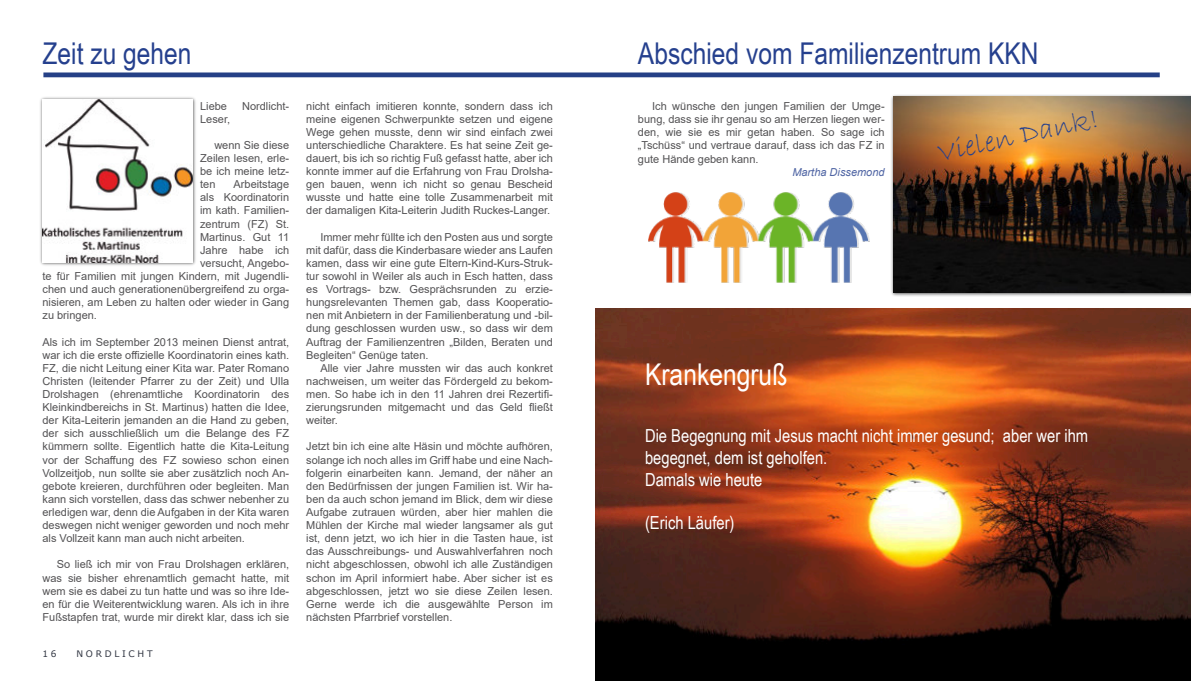
<style>
.page{position:relative;width:1191px;height:681px;background:#fff}
.page>*{position:absolute;margin:0;border:0;box-sizing:border-box;transform-origin:0 0}
.t1{font:30px "Arial Narrow";color:#25408e}
.t2{font:30px "Bradley Hand ITC";color:#25408e}
.t3{font:30px "Arial Narrow";color:#fff}
.t4{font:18px "Arial Narrow";color:#fff}
.t5{font:11px "Arial";color:#535254}
.t6{font:italic 11px "Arial";color:rgb(59 83 153/.9)}
.t7{font:9px "Verdana";letter-spacing:.3em;color:#303541}
</style>
<div class="page">
<img style="left:891px;top:95px;width:300px;height:201px">
<img style="left:893px;top:97px;width:298px;height:196px">
<div style="left:46px;top:72px;width:1111px;height:5px;background:#254086"></div>
<img style="left:595px;top:308px;width:596px;height:372px">
<img style="left:40px;top:97px;width:156px;height:169px">
<img style="left:43px;top:99px;width:150px;height:163px">
<img style="left:649px;top:192px;width:221px;height:91px">
<p class="t1" style="left:43px;top:42px;width:151px">Zeit zu gehen</p>
<p class="t5" style="left:200px;top:101px;width:28px">Liebe</p>
<p class="t5" style="left:242px;top:101px;width:49px">Nordlicht-</p>
<p class="t5" style="left:200px;top:115px;width:31px">Leser,</p>
<p class="t5" style="left:214px;top:141px;width:76px">wenn Sie diese</p>
<p class="t5" style="left:200px;top:154px;width:91px">Zeilen lesen, erle-</p>
<p class="t5" style="left:200px;top:167px;width:91px">be ich meine letz-</p>
<p class="t5" style="left:200px;top:180px;width:17px">ten</p>
<p class="t5" style="left:233px;top:180px;width:57px">Arbeitstage</p>
<p class="t5" style="left:200px;top:193px;width:91px">als Koordinatorin</p>
<p class="t5" style="left:200px;top:206px;width:91px">im kath. Familien-</p>
<p class="t5" style="left:200px;top:219px;width:91px">zentrum (FZ) St.</p>
<p class="t5" style="left:200px;top:232px;width:91px">Martinus. Gut 11</p>
<p class="t5" style="left:200px;top:246px;width:91px">Jahre habe ich</p>
<p class="t5" style="left:200px;top:259px;width:91px">versucht, Angebo-</p>
<p class="t5" style="left:43px;top:272px;width:248px">te für Familien mit jungen Kindern, mit Jugendli-</p>
<p class="t5" style="left:43px;top:285px;width:248px">chen und auch generationenübergreifend zu orga-</p>
<p class="t5" style="left:43px;top:298px;width:248px">nisieren, am Leben zu halten oder wieder in Gang</p>
<p class="t5" style="left:43px;top:311px;width:56px">zu bringen.</p>
<p class="t5" style="left:43px;top:337px;width:248px">Als ich im September 2013 meinen Dienst antrat,</p>
<p class="t5" style="left:43px;top:350px;width:248px">war ich die erste offizielle Koordinatorin eines kath.</p>
<p class="t5" style="left:43px;top:363px;width:248px">FZ, die nicht Leitung einer Kita war. Pater Romano</p>
<p class="t5" style="left:43px;top:377px;width:248px">Christen (leitender Pfarrer zu der Zeit) und Ulla</p>
<p class="t5" style="left:43px;top:390px;width:248px">Drolshagen (ehrenamtliche Koordinatorin des</p>
<p class="t5" style="left:43px;top:403px;width:248px">Kleinkindbereichs in St. Martinus) hatten die Idee,</p>
<p class="t5" style="left:43px;top:416px;width:248px">der Kita-Leiterin jemanden an die Hand zu geben,</p>
<p class="t5" style="left:43px;top:429px;width:248px">der sich ausschließlich um die Belange des FZ</p>
<p class="t5" style="left:43px;top:442px;width:248px">kümmern sollte. Eigentlich hatte die Kita-Leitung</p>
<p class="t5" style="left:43px;top:455px;width:248px">vor der Schaffung des FZ sowieso schon einen</p>
<p class="t5" style="left:43px;top:468px;width:248px">Vollzeitjob, nun sollte sie aber zusätzlich noch An-</p>
<p class="t5" style="left:43px;top:481px;width:248px">gebote kreieren, durchführen oder begleiten. Man</p>
<p class="t5" style="left:43px;top:494px;width:248px">kann sich vorstellen, dass das schwer nebenher zu</p>
<p class="t5" style="left:43px;top:508px;width:248px">erledigen war, denn die Aufgaben in der Kita waren</p>
<p class="t5" style="left:43px;top:521px;width:248px">deswegen nicht weniger geworden und noch mehr</p>
<p class="t5" style="left:43px;top:534px;width:204px">als Vollzeit kann man auch nicht arbeiten.</p>
<p class="t5" style="left:57px;top:560px;width:234px">So ließ ich mir von Frau Drolshagen erklären,</p>
<p class="t5" style="left:43px;top:573px;width:248px">was sie bisher ehrenamtlich gemacht hatte, mit</p>
<p class="t5" style="left:43px;top:586px;width:248px">wem sie es dabei zu tun hatte und was so ihre Ide-</p>
<p class="t5" style="left:43px;top:599px;width:248px">en für die Weiterentwicklung waren. Als ich in ihre</p>
<p class="t5" style="left:43px;top:612px;width:248px">Fußstapfen trat, wurde mir direkt klar, dass ich sie</p>
<p class="t7" style="left:43px;top:650px;width:16px">1 6</p>
<p class="t7" style="left:77px;top:650px;width:77px">NORDLICHT</p>
<p class="t5" style="left:306px;top:101px;width:248px">nicht einfach imitieren konnte, sondern dass ich</p>
<p class="t5" style="left:306px;top:115px;width:248px">meine eigenen Schwerpunkte setzen und eigene</p>
<p class="t5" style="left:306px;top:128px;width:248px">Wege gehen musste, denn wir sind einfach zwei</p>
<p class="t5" style="left:306px;top:141px;width:248px">unterschiedliche Charaktere. Es hat seine Zeit ge-</p>
<p class="t5" style="left:306px;top:154px;width:248px">dauert, bis ich so richtig Fuß gefasst hatte, aber ich</p>
<p class="t5" style="left:306px;top:167px;width:248px">konnte immer auf die Erfahrung von Frau Drolsha-</p>
<p class="t5" style="left:306px;top:180px;width:248px">gen bauen, wenn ich nicht so genau Bescheid</p>
<p class="t5" style="left:306px;top:193px;width:248px">wusste und hatte eine tolle Zusammenarbeit mit</p>
<p class="t5" style="left:306px;top:206px;width:245px">der damaligen Kita-Leiterin Judith Ruckes-Langer.</p>
<p class="t5" style="left:320px;top:232px;width:234px">Immer mehr füllte ich den Posten aus und sorgte</p>
<p class="t5" style="left:306px;top:246px;width:248px">mit dafür, dass die Kinderbasare wieder ans Laufen</p>
<p class="t5" style="left:306px;top:259px;width:248px">kamen, dass wir eine gute Eltern-Kind-Kurs-Struk-</p>
<p class="t5" style="left:306px;top:272px;width:248px">tur sowohl in Weiler als auch in Esch hatten, dass</p>
<p class="t5" style="left:306px;top:285px;width:248px">es Vortrags- bzw. Gesprächsrunden zu erzie-</p>
<p class="t5" style="left:306px;top:298px;width:248px">hungsrelevanten Themen gab, dass Kooperatio-</p>
<p class="t5" style="left:306px;top:311px;width:248px">nen mit Anbietern in der Familienberatung und -bil-</p>
<p class="t5" style="left:306px;top:324px;width:248px">dung geschlossen wurden usw., so dass wir dem</p>
<p class="t5" style="left:306px;top:337px;width:248px">Auftrag der Familienzentren „Bilden, Beraten und</p>
<p class="t5" style="left:306px;top:350px;width:124px">Begleiten“ Genüge taten.</p>
<p class="t5" style="left:320px;top:363px;width:234px">Alle vier Jahre mussten wir das auch konkret</p>
<p class="t5" style="left:306px;top:377px;width:248px">nachweisen, um weiter das Fördergeld zu bekom-</p>
<p class="t5" style="left:306px;top:390px;width:248px">men. So habe ich in den 11 Jahren drei Rezertifi-</p>
<p class="t5" style="left:306px;top:403px;width:248px">zierungsrunden mitgemacht und das Geld fließt</p>
<p class="t5" style="left:306px;top:416px;width:33px">weiter.</p>
<p class="t5" style="left:306px;top:442px;width:248px">Jetzt bin ich eine alte Häsin und möchte aufhören,</p>
<p class="t5" style="left:306px;top:455px;width:248px">solange ich noch alles im Griff habe und eine Nach-</p>
<p class="t5" style="left:306px;top:468px;width:248px">folgerin einarbeiten kann. Jemand, der näher an</p>
<p class="t5" style="left:306px;top:481px;width:248px">den Bedürfnissen der jungen Familien ist. Wir ha-</p>
<p class="t5" style="left:306px;top:494px;width:248px">ben da auch schon jemand im Blick, dem wir diese</p>
<p class="t5" style="left:306px;top:508px;width:248px">Aufgabe zutrauen würden, aber hier mahlen die</p>
<p class="t5" style="left:306px;top:521px;width:248px">Mühlen der Kirche mal wieder langsamer als gut</p>
<p class="t5" style="left:306px;top:534px;width:248px">ist, denn jetzt, wo ich hier in die Tasten haue, ist</p>
<p class="t5" style="left:306px;top:547px;width:248px">das Ausschreibungs- und Auswahlverfahren noch</p>
<p class="t5" style="left:306px;top:560px;width:248px">nicht abgeschlossen, obwohl ich alle Zuständigen</p>
<p class="t5" style="left:306px;top:573px;width:248px">schon im April informiert habe. Aber sicher ist es</p>
<p class="t5" style="left:306px;top:586px;width:248px">abgeschlossen, jetzt wo sie diese Zeilen lesen.</p>
<p class="t5" style="left:306px;top:599px;width:248px">Gerne werde ich die ausgewählte Person im</p>
<p class="t5" style="left:306px;top:612px;width:148px">nächsten Pfarrbrief vorstellen.</p>
<p class="t1" style="left:638px;top:42px;width:402px">Abschied vom Familienzentrum KKN</p>
<p class="t5" style="left:652px;top:102px;width:234px">Ich wünsche den jungen Familien der Umge-</p>
<p class="t5" style="left:638px;top:115px;width:248px">bung, dass sie ihr genau so am Herzen liegen wer-</p>
<p class="t5" style="left:638px;top:128px;width:248px">den, wie sie es mir getan haben. So sage ich</p>
<p class="t5" style="left:638px;top:141px;width:248px">„Tschüss“ und vertraue darauf, dass ich das FZ in</p>
<p class="t5" style="left:638px;top:154px;width:122px">gute Hände geben kann.</p>
<p class="t6" style="left:792px;top:167px;width:94px">Martha Dissemond</p>
<p class="t2" style="left:934px;top:140px;width:166px;rotate:-12deg">Vielen Dank!</p>
<p class="t3" style="left:645px;top:362px;width:144px">Krankengruß</p>
<p class="t4" style="left:645px;top:429px;width:445px">Die Begegnung mit Jesus macht nicht immer gesund; aber wer ihm</p>
<p class="t4" style="left:645px;top:450px;width:184px">begegnet, dem ist geholfen.</p>
<p class="t4" style="left:645px;top:472px;width:119px">Damals wie heute</p>
<p class="t4" style="left:645px;top:515px;width:91px">(Erich Läufer)</p>
</div>
